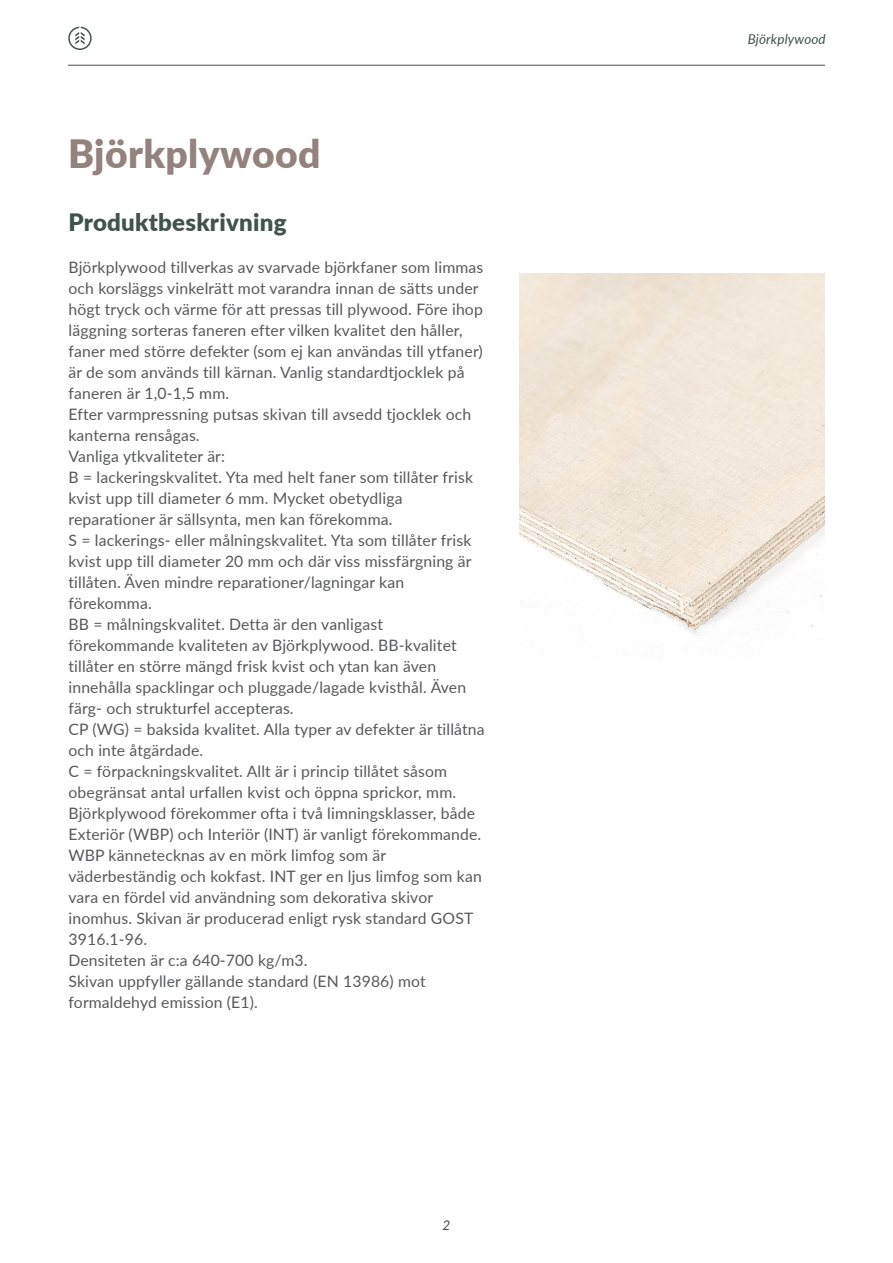
<style>
.page{position:relative;width:893px;height:1263px;background:#fff}
.page>*{position:absolute;margin:0;border:0;box-sizing:border-box;transform-origin:0 0}
.RUBRIK_PRODUKT{font:900 39px "Lato";letter-spacing:.01em;color:#93827d}
.RUBRIKER{font:900 24px "Lato";letter-spacing:.01em;color:#42534d}
.BRÖDTEXT{font:15.75px/21px "Lato";letter-spacing:.01em;color:#57585a}
.SIDHUVUD_PRODUKTNAMN{font:italic 13.5px "Lato";letter-spacing:.01em;color:#42534d}
</style>
<div class="page">
<img style="left:519px;top:273px;width:305px;height:360px">
<svg style="left:68px;top:27px;width:24px;height:23px"></svg>
<hr style="left:68px;top:65px;width:757px;height:1px;background:#42534d">
<p class="RUBRIK_PRODUKT" style="left:68px;top:124px;width:254px">Björkplywood</p>
<p class="RUBRIKER" style="left:68px;top:204px;width:220px">Produktbeskrivning</p>
<p class="BRÖDTEXT" style="left:68px;top:256px;width:416px">Björkplywood tillverkas av svarvade björkfaner som limmas och korsläggs vinkelrätt mot varandra innan de sätts under högt tryck och värme för att pressas till plywood. Före ihop läggning sorteras faneren efter vilken kvalitet den håller, faner med större defekter (som ej kan användas till ytfaner) är de som används till kärnan. Vanlig standardtjocklek på faneren är 1,0-1,5 mm.</p>
<p class="BRÖDTEXT" style="left:68px;top:403px;width:404px">Efter varmpressning putsas skivan till avsedd tjocklek och kanterna rensågas.</p>
<p class="BRÖDTEXT" style="left:68px;top:445px;width:158px">Vanliga ytkvaliteter är:</p>
<p class="BRÖDTEXT" style="left:68px;top:466px;width:406px">B = lackeringskvalitet. Yta med helt faner som tillåter frisk kvist upp till diameter 6 mm. Mycket obetydliga</p>
<p class="BRÖDTEXT" style="left:68px;top:508px;width:325px">reparationer är sällsynta, men kan förekomma.</p>
<p class="BRÖDTEXT" style="left:68px;top:529px;width:405px;text-align:justify">S = lackerings- eller målningskvalitet. Yta som tillåter frisk kvist upp till diameter 20 mm och där viss missfärgning är tillåten. Även mindre reparationer/lagningar kan</p>
<p class="BRÖDTEXT" style="left:68px;top:592px;width:85px">förekomma.</p>
<p class="BRÖDTEXT" style="left:68px;top:613px;width:316px">BB = målningskvalitet. Detta är den vanligast</p>
<p class="BRÖDTEXT" style="left:68px;top:634px;width:390px">förekommande kvaliteten av Björkplywood. BB-kvalitet</p>
<p class="BRÖDTEXT" style="left:68px;top:655px;width:369px">tillåter en större mängd frisk kvist och ytan kan även</p>
<p class="BRÖDTEXT" style="left:68px;top:676px;width:399px">innehålla spacklingar och pluggade/lagade kvisthål. Även färg- och strukturfel accepteras.</p>
<p class="BRÖDTEXT" style="left:68px;top:718px;width:418px">CP (WG) = baksida kvalitet. Alla typer av defekter är tillåtna och inte åtgärdade.</p>
<p class="BRÖDTEXT" style="left:68px;top:760px;width:380px">C = förpackningskvalitet. Allt är i princip tillåtet såsom</p>
<p class="BRÖDTEXT" style="left:68px;top:781px;width:389px">obegränsat antal urfallen kvist och öppna sprickor, mm.</p>
<p class="BRÖDTEXT" style="left:68px;top:802px;width:414px">Björkplywood förekommer ofta i två limningsklasser, både<br>Exteriör (WBP) och Interiör (INT) är vanligt förekommande.<br>WBP kännetecknas av en mörk limfog som är</p>
<p class="BRÖDTEXT" style="left:68px;top:865px;width:415px">väderbeständig och kokfast. INT ger en ljus limfog som kan vara en fördel vid användning som dekorativa skivor</p>
<p class="BRÖDTEXT" style="left:68px;top:907px;width:406px">inomhus. Skivan är producerad enligt rysk standard GOST<br>3916.1-96.</p>
<p class="BRÖDTEXT" style="left:68px;top:949px;width:240px">Densiteten är c:a 640-700 kg/m3.</p>
<p class="BRÖDTEXT" style="left:68px;top:970px;width:359px">Skivan uppfyller gällande standard (EN 13986) mot</p>
<p class="BRÖDTEXT" style="left:68px;top:991px;width:191px">formaldehyd emission (E1).</p>
<p class="SIDHUVUD_PRODUKTNAMN" style="left:443px;top:1215px;width:9px">2</p>
<p class="SIDHUVUD_PRODUKTNAMN" style="left:748px;top:29px;width:80px">Björkplywood</p>
</div>
